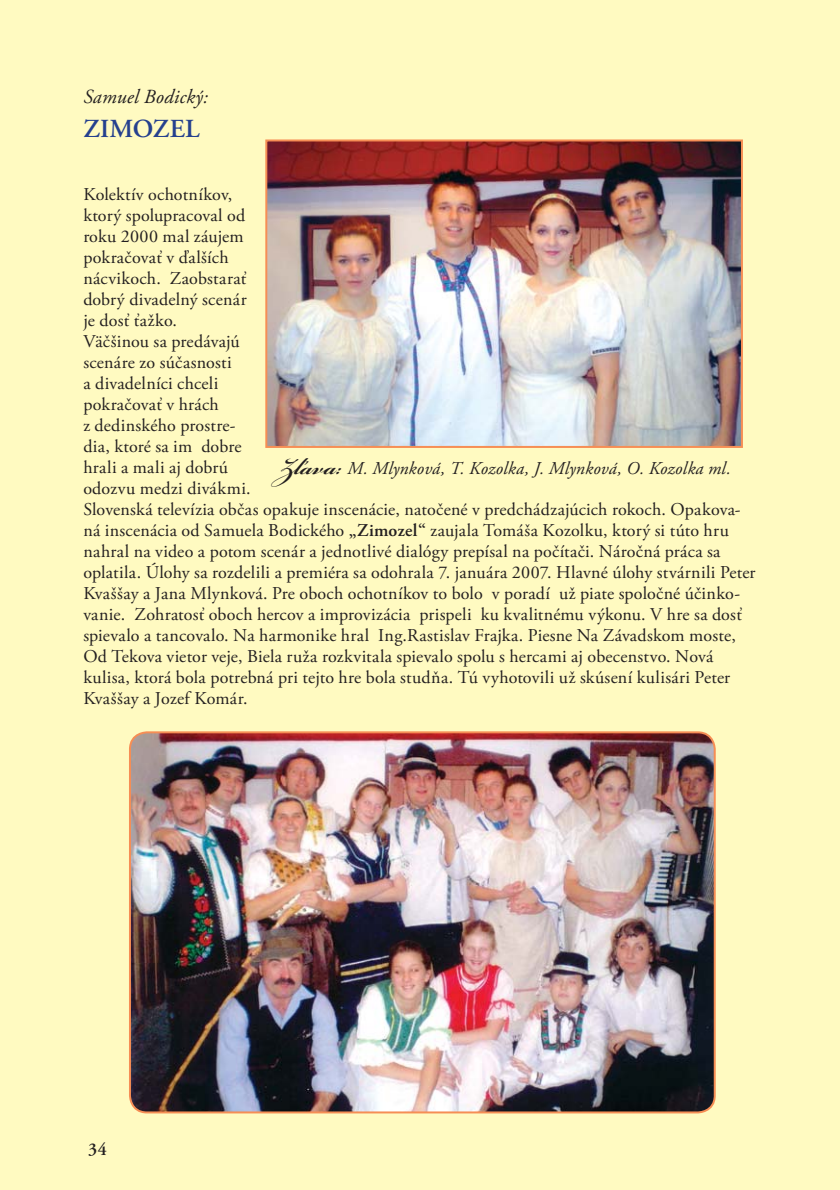
<style>
.page{position:relative;width:840px;height:1190px;background:#fff}
.page>*{position:absolute;margin:0;border:0;box-sizing:border-box;transform-origin:0 0}
.t1{font:600 26px "Adobe Garamond Pro";letter-spacing:.01em;color:#25408e}
.t2{font:italic 20px "Adobe Garamond Pro";letter-spacing:.005em;color:#231f20}
.t3{font:18px/21px "Adobe Garamond Pro";letter-spacing:.01em;color:#231f20}
.t4{font:italic 18px "Adobe Garamond Pro";letter-spacing:.01em;color:#231f20}
.t5{font:600 18px "Adobe Garamond Pro";color:#231f20}
.s1{font-weight:600}
.s2{font-family:"Bickham Script Std";font-weight:700;font-style:normal;font-size:36px}
</style>
<div class="page">
<div style="left:0;top:0;width:839px;height:1190px;background:#fffac1"></div>
<img style="left:130px;top:733px;width:585px;height:379px;border-radius:17px">
<div style="left:129px;top:731px;width:587px;height:382px;border:2px solid #f68e55;border-radius:17px"></div>
<img style="left:268px;top:142px;width:472px;height:303px">
<div style="left:265px;top:139px;width:478px;height:309px;border:2px solid #f68e55"></div>
<p class="t2" style="left:83px;top:89px;width:126px">Samuel Bodický:</p>
<h1 class="t1" style="left:83px;top:118px;width:118px">ZIMOZEL</h1>
<p class="t3" style="left:83px;top:185px;width:674px">Kolektív ochotníkov,<br>ktorý spolupracoval od<br>roku 2000 mal záujem<br>pokračovať v ďalších<br>nácvikoch. Zaobstarať<br>dobrý divadelný scenár<br>je dosť ťažko.<br>Väčšinou sa predávajú<br>scenáre zo súčasnosti<br>a divadelníci chceli<br>pokračovať v hrách<br>z dedinského prostre-<br>dia, ktoré sa im dobre<br>hrali a mali aj dobrú<br>odozvu medzi divákmi.<br>Slovenská televízia občas opakuje inscenácie, natočené v predchádzajúcich rokoch. Opakova&shy;ná inscenácia od Samuela Bodického <span class="s1">„Zimozel“</span> zaujala Tomáša Kozolku, ktorý si túto hru nahral na video a potom scenár a jednotlivé dialógy prepísal na počítači. Náročná práca sa oplatila. Úlohy sa rozdelili a premiéra sa odohrala 7. januára 2007. Hlavné úlohy stvárnili Peter Kvaššay a Jana Mlynková. Pre oboch ochotníkov to bolo v poradí už piate spoločné účinko&shy;vanie. Zohratosť oboch hercov a improvizácia prispeli ku kvalitnému výkonu. V hre sa dosť spievalo a tancovalo. Na harmonike hral Ing.Rastislav Frajka. Piesne Na Závadskom moste, Od Tekova vietor veje, Biela ruža rozkvitala spievalo spolu s hercami aj obecenstvo. Nová kulisa, ktorá bola potrebná pri tejto hre bola studňa. Tú vyhotovili už skúsení kulisári Peter Kvaššay a Jozef Komár.</p>
<p class="t4" style="left:278px;top:461px;width:455px"><span class="s2">Zľava:</span> M. Mlynková, T. Kozolka, J. Mlynková, O. Kozolka ml.</p>
<p class="t5" style="left:88px;top:1142px;width:20px">34</p>
</div>
